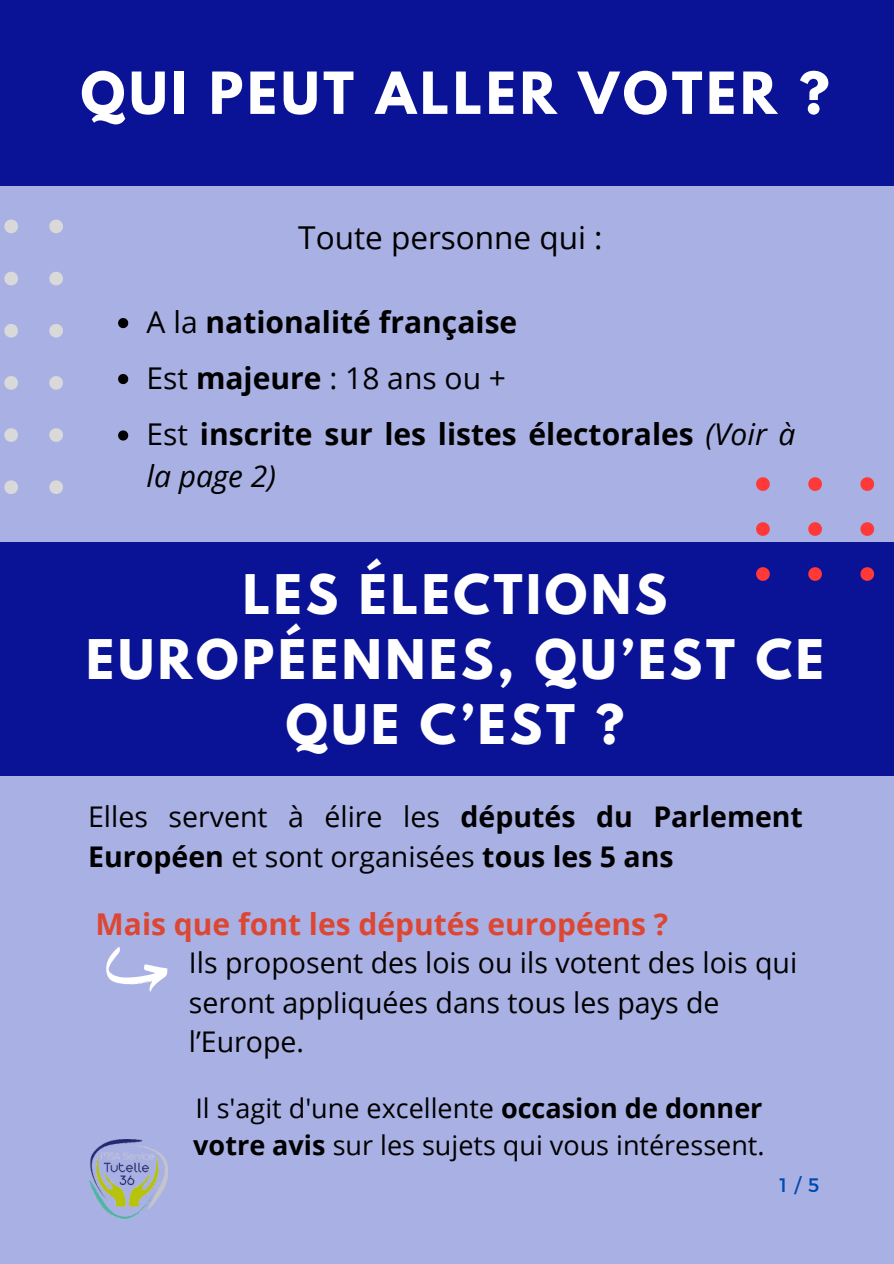
<style>
.page{position:relative;width:894px;height:1264px;background:#fff}
.page>*{position:absolute;margin:0;border:0;box-sizing:border-box;transform-origin:0 0}
.t1{font:700 51.3px "League Spartan";letter-spacing:.075em;color:#fff}
.t2{font:700 48.3px/65.2px "League Spartan";letter-spacing:.075em;color:#fff;text-align:center}
.t3{font:31.5px "Open Sans";color:#000}
.t4{font:700 30px/41.7px "Open Sans";color:#000}
.t5{font:700 30px "Open Sans";color:#dc4733}
.t6{font:30px "Open Sans";color:#000}
.t7{font:28.5px/39.3px "Open Sans";color:#000}
.t8{font:27px/37.2px "Open Sans";color:#000}
.t9{font:19.5px "Montserrat";color:#004aad}
.s1{font-weight:400}
.s2{font-weight:700}
.s3{font-weight:400;font-style:italic}
</style>
<div class="page">
<div style="left:0;top:0;width:893px;height:1263px;background:#a9b1e4"></div>
<div style="left:0;top:0;width:893px;height:185px;background:#0a1295"></div>
<img style="left:89px;top:1139px;width:78px;height:79px">
<svg style="left:118px;top:318px;width:10px;height:10px"></svg>
<svg style="left:118px;top:374px;width:10px;height:10px"></svg>
<div style="left:0;top:541px;width:893px;height:234px;background:#0a1295"></div>
<svg style="left:49px;top:219px;width:14px;height:14px"></svg>
<svg style="left:49px;top:272px;width:14px;height:13px"></svg>
<svg style="left:49px;top:324px;width:14px;height:13px"></svg>
<svg style="left:49px;top:376px;width:14px;height:14px"></svg>
<svg style="left:49px;top:428px;width:14px;height:14px"></svg>
<svg style="left:49px;top:480px;width:14px;height:14px"></svg>
<svg style="left:4px;top:219px;width:14px;height:14px"></svg>
<svg style="left:4px;top:272px;width:14px;height:13px"></svg>
<svg style="left:4px;top:324px;width:14px;height:13px"></svg>
<svg style="left:4px;top:376px;width:14px;height:14px"></svg>
<svg style="left:4px;top:428px;width:14px;height:14px"></svg>
<svg style="left:4px;top:480px;width:14px;height:14px"></svg>
<svg style="left:118px;top:430px;width:10px;height:10px"></svg>
<svg style="left:860px;top:567px;width:13px;height:14px"></svg>
<svg style="left:808px;top:567px;width:13px;height:14px"></svg>
<svg style="left:756px;top:567px;width:13px;height:14px"></svg>
<svg style="left:860px;top:522px;width:13px;height:14px"></svg>
<svg style="left:808px;top:522px;width:13px;height:14px"></svg>
<svg style="left:756px;top:522px;width:13px;height:14px"></svg>
<svg style="left:860px;top:477px;width:13px;height:14px"></svg>
<svg style="left:808px;top:477px;width:13px;height:14px"></svg>
<svg style="left:756px;top:477px;width:13px;height:14px"></svg>
<svg style="left:106px;top:947px;width:61px;height:44px"></svg>
<p class="t1" style="left:81px;top:68px;width:750px">QUI PEUT ALLER VOTER ?</p>
<h3 class="t3" style="left:298px;top:215px;width:306px">Toute personne qui :</h3>
<p class="t4" style="left:146px;top:300px;width:372px"><span class="s1">A la</span> nationalité française</p>
<p class="t6" style="left:146px;top:356px;width:361px">Est <span class="s2">majeure</span> : 18 ans ou +</p>
<p class="t4" style="left:146px;top:412px;width:650px"><span class="s1">Est</span> inscrite sur les listes électorales <span class="s3">(Voir à la page 2)</span></p>
<p class="t2" style="left:86px;top:567px;width:739px">LES ÉLECTIONS<br>EUROPÉENNES, QU’EST CE<br>QUE C’EST ?</p>
<h3 class="t7" style="left:88px;top:796px;width:716px">Elles servent à élire les <span class="s2">députés du Parlement<br>Européen</span> et sont organisées <span class="s2">tous les 5 ans</span></h3>
<h2 class="t5" style="left:96px;top:903px;width:574px">Mais que font les députés européens ?</h2>
<p class="t7" style="left:189px;top:942px;width:609px">Ils proposent des lois ou ils votent des lois qui seront appliquées dans tous les pays de l’Europe.</p>
<h1 class="t8" style="left:193px;top:1088px;width:572px">Il s'agit d'une excellente <span class="s2">occasion de donner votre avis</span> sur les sujets qui vous intéressent.</h1>
<h3 class="t9" style="left:779px;top:1172px;width:41px">1/5</h3>
</div>
